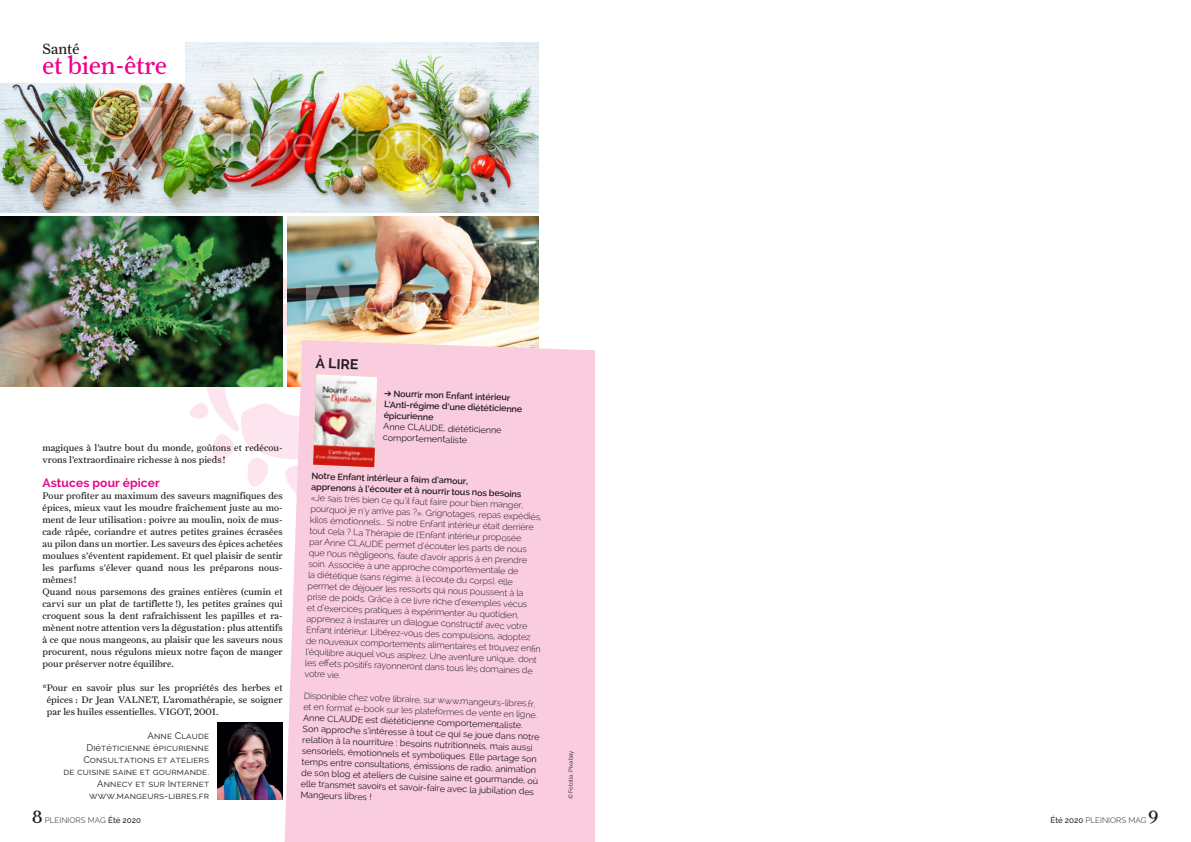
<style>
.page{position:relative;width:1191px;height:842px;background:#fff}
.page>*{position:absolute;margin:0;border:0;box-sizing:border-box;transform-origin:0 0}
.t1{font:25px "Farnham Text Regular LF";color:#ed028c}
.t2{font:18px "Farnham Text Regular LF";color:#231f20}
.t3{font:15px "Farnham Text Regular LF";color:#231f20}
.t4{font:700 14px "Raleway";color:#231f20}
.t5{font:700 12px "Raleway";letter-spacing:.01em;color:#ed028c}
.t6{font:9.5px/12px "Farnham Text Regular LF";letter-spacing:.01em;color:#231f20;text-align:justify}
.t7{font:9.5px/12px "Raleway";letter-spacing:.01em;color:#231f20;text-align:right}
.t8{font:300 9px/11px "Raleway";color:#231f20}
.t9{font:9px/11px "Raleway";color:#231f20}
.t10{font:600 9px/11px "Raleway";color:#231f20}
.t11{font:300 8px "Raleway";color:#231f20}
.t12{font:6px "Raleway";color:#231f20}
.s1{font-weight:400}
.s2{font-weight:600}
.s3{font-weight:500}
</style>
<div class="page">
<img style="left:0;top:43px;width:539px;height:170px">
<img style="left:0;top:216px;width:283px;height:170px">
<img style="left:287px;top:216px;width:252px;height:124px">
<div style="left:0;top:42px;width:184px;height:40px;background:#fff"></div>
<img style="left:218px;top:723px;width:65px;height:76px">
<div style="left:285px;top:340px;width:310px;height:502px;background:#f9ccdf"></div>
<img style="left:182px;top:270px;width:229px;height:231px">
<img style="left:313px;top:374px;width:64px;height:93px">
<p class="t3" style="left:43px;top:40px;width:38px">Santé</p>
<p class="t1" style="left:43px;top:50px;width:126px">et bien-être</p>
<p class="t6" style="left:43px;top:442px;width:242px">magiques à l’autre bout du monde, goûtons et redécou&shy;vrons l’extraordinaire richesse à nos pieds !</p>
<p class="t5" style="left:43px;top:476px;width:119px">Astuces pour épicer</p>
<p class="t6" style="left:43px;top:490px;width:242px">Pour profiter au maximum des saveurs magnifiques des épices, mieux vaut les moudre fraîchement juste au mo&shy;ment de leur utilisation : poivre au moulin, noix de mus&shy;cade râpée, coriandre et autres petites graines écrasées au pilon dans un mortier. Les saveurs des épices achetées moulues s’éventent rapidement. Et quel plaisir de sentir les parfums s’élever quand nous les préparons nous&shy;mêmes !</p>
<p class="t6" style="left:43px;top:586px;width:242px">Quand nous parsemons des graines entières (cumin et carvi sur un plat de tartiflette !), les petites graines qui croquent sous la dent rafraîchissent les papilles et ra&shy;mènent notre attention vers la dégustation : plus attentifs à ce que nous mangeons, au plaisir que les saveurs nous procurent, nous régulons mieux notre façon de manger pour préserver notre équilibre.</p>
<p class="t6" style="left:47px;top:682px;width:237px;text-indent:-4px">*Pour en savoir plus sur les propriétés des herbes et épices : Dr Jean VALNET, L’aromathérapie, se soigner par les huiles essentielles. VIGOT, 2001.</p>
<p class="t7" style="left:148px;top:730px;width:63px">Anne Claude</p>
<p class="t7" style="left:86px;top:742px;width:124px">Diététicienne épicurienne</p>
<p class="t7" style="left:64px;top:754px;width:147px">Consultations et ateliers<br>de cuisine saine et gourmande.<br>Annecy et sur Internet www.mangeurs-libres.fr</p>
<p class="t4" style="left:316px;top:355px;width:44px;rotate:2deg">À LIRE</p>
<p class="t10" style="left:385px;top:388px;width:140px;text-indent:9px;rotate:2deg">Nourrir mon Enfant intérieur<br>L’Anti-régime d’une diététicienne épicurienne<br><span class="s1">Anne CLAUDE, diététicienne<br>com portem entaliste</span></p>
<p class="t10" style="left:312px;top:470px;width:158px;rotate:2deg">Notre Enfant intérieur a faim d’amour,</p>
<p class="t8" style="left:311px;top:481px;width:236px;rotate:2deg"><span class="s2">apprenons à l’écouter et à nourrir tous nos besoins<br></span>«Je sais très bien ce qu’il faut faire pour bien manger, pourquoi je n’y arrive pas ?». Grignotages, repas expédiés, kilos émotionnels... Si notre Enfant intérieur était derrière tout cela ? La Thérapie de l’Enfant intérieur proposée<br>par Anne CLAUDE permet d’écouter les parts de nous que nous négligeons, faute d’avoir appris à en prendre soin. Associée à une approche comportementale de<br>la diététique (sans régime, à l’écoute du corps), elle permet de déjouer les ressorts qui nous poussent à la prise de poids. Grâce à ce livre riche d’exemples vécus<br>et d’exercices pratiques à expérimenter au quotidien, apprenez à instaurer un dialogue constructif avec votre Enfant intérieur. Libérez-vous des compulsions, adoptez de nouveaux comportements alimentaires et trouvez enfi n l’équilibre auquel vous aspirez. Une aventure unique, dont les eff ets positifs rayonneront dans tous les domaines de votre vie.</p>
<p class="t8" style="left:304px;top:690px;width:235px;rotate:2deg">Disponible chez votre libraire, sur www.mangeurs-libres.fr, et en format e-book sur les plateformes de vente en ligne.</p>
<p class="t9" style="left:303px;top:712px;width:239px;rotate:2deg">Anne CLAUDE estdiététicienne com portem entaliste.<br>Son approche s’intéresse à toutce qui se joue dans notre relation à la nourriture : besoins nutritionnels, m ais aussi sensoriels, ém otionnels etsym boliques. Elle partage son tem ps entre consultations, ém issions de radio, anim ation de son blog etateliers de cuisine saine etgourm ande, où elle transm etsavoirs etsavoir-faire avec la jubilation des Mangeurs libres !</p>
<p class="t12" style="left:567px;top:799px;width:51px;rotate:-90deg">© Fotolia, Pixabay</p>
<h2 class="t2" style="left:32px;top:806px;width:12px">8</h2>
<p class="t11" style="left:45px;top:816px;width:98px">PLEINIORS MAG <span class="s3">Été 2020</span></p>
<p class="t11" style="left:1050px;top:816px;width:98px"><span class="s3">Été 2020</span> PLEINIORS MAG</p>
<h2 class="t2" style="left:1148px;top:806px;width:11px">9</h2>
</div>
